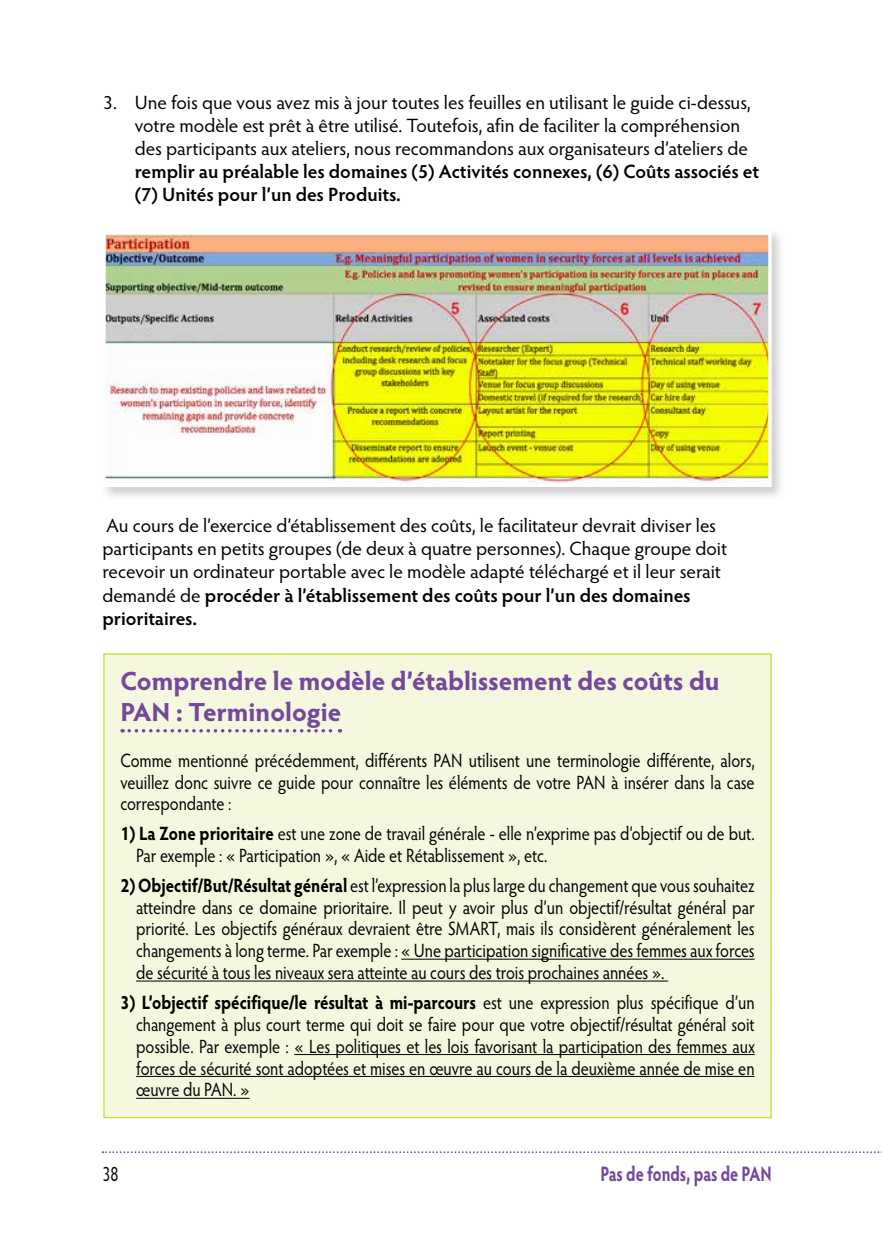
<style>
.page{position:relative;width:882px;height:1260px;background:#fff}
.page>*{position:absolute;margin:0;border:0;box-sizing:border-box;transform-origin:0 0}
.t1{font:700 26.25px/31.5px "Hypatia Sans Pro";color:#74489d}
.t2{font:700 21px "Hypatia Sans Pro";letter-spacing:-.005em;color:#74489d;scale:.75 1}
.t3{font:21px "Hypatia Sans Pro";color:#000;scale:.75 1}
.t4{font:19.25px/21.9px "Hypatia Sans Pro";letter-spacing:-.005em;color:#000;text-align:justify;scale:.85 1}
.t5{font:19.25px/23.1px "Hypatia Sans Pro";letter-spacing:-.005em;color:#000}
.t6{font:600 19.25px/23.1px "Hypatia Sans Pro";color:#000}
.s1{font-weight:600}
.s2{font-weight:700}
</style>
<div class="page">
<svg style="left:102px;top:1151px;width:780px;height:2px"></svg>
<div style="left:99px;top:227px;width:687px;height:274px;background:#000;opacity:.2"></div>
<img style="left:106px;top:235px;width:662px;height:248px">
<div style="left:102px;top:231px;width:670px;height:256px;border:3px solid #fff"></div>
<div style="left:104px;top:654px;width:667px;height:464px;background:#f5f7de"></div>
<svg style="left:129px;top:729px;width:212px;height:4px"></svg>
<hr style="left:401px;top:959px;width:354px;height:1px;background:#000">
<hr style="left:136px;top:981px;width:532px;height:1px;background:#000">
<hr style="left:294px;top:1054px;width:461px;height:1px;background:#000">
<hr style="left:136px;top:1076px;width:619px;height:1px;background:#000">
<hr style="left:136px;top:1098px;width:114px;height:1px;background:#000">
<p class="t5" style="left:135px;top:90px;width:618px;text-indent:-31px">3. Une fois que vous avez mis à jour toutes les feuilles en utilisant le guide ci-dessus, votre modèle est prêt à être utilisé. Toutefois, afin de faciliter la compréhension des participants aux ateliers, nous recommandons aux organisateurs d’ateliers de</p>
<p class="t6" style="left:135px;top:159px;width:626px">remplir au préalable les domaines (5) Activités connexes, (6) Coûts associés et (7) Unités pour l’un des Produits.</p>
<p class="t5" style="left:102px;top:513px;width:626px">Au cours de l’exercice d’établissement des coûts, le facilitateur devrait diviser les participants en petits groupes (de deux à quatre personnes). Chaque groupe doit recevoir un ordinateur portable avec le modèle adapté téléchargé et il leur serait demandé de <span class="s1">procéder à l’établissement des coûts pour l’un des domaines prioritaires.</span></p>
<h1 class="t1" style="left:120px;top:664px;width:601px">Comprendre le modèle d’établissement des coûts du<br>PAN : Terminologie</h1>
<p class="t4" style="left:120px;top:749px;width:748px">Comme mentionné précédemment, différents PAN utilisent une terminologie différente, alors, veuillez donc suivre ce guide pour connaître les éléments de votre PAN à insérer dans la case correspondante :</p>
<p class="t4" style="left:136px;top:822px;width:729px;text-indent:-16px"><span class="s2">1) La Zone prioritaire</span> est une zone de travail générale - elle n’exprime pas d’objectif ou de but.<br>Par exemple : « Participation », « Aide et Rétablissement », etc.</p>
<p class="t4" style="left:136px;top:874px;width:729px;text-indent:-16px"><span class="s2">2) Objectif/But/Résultat général</span> est l’expression la plus large du changement que vous souhaitez atteindre dans ce domaine prioritaire. Il peut y avoir plus d’un objectif/résultat général par priorité. Les objectifs généraux devraient être SMART, mais ils considèrent généralement les changements à long terme. Par exemple : « Une participation significative des femmes aux forces de sécurité à tous les niveaux sera atteinte au cours des trois prochaines années ».</p>
<p class="t4" style="left:136px;top:991px;width:729px;text-indent:-16px"><span class="s2">3) L’objectif spécifique/le résultat à mi-parcours</span> est une expression plus spécifique d’un changement à plus court terme qui doit se faire pour que votre objectif/résultat général soit possible. Par exemple : « Les politiques et les lois favorisant la participation des femmes aux forces de sécurité sont adoptées et mises en œuvre au cours de la deuxième année de mise en œuvre du PAN. »</p>
<p class="t3" style="left:102px;top:1160px;width:23px">38</p>
<p class="t2" style="left:601px;top:1159px;width:230px">Pas de fonds, pas de PAN</p>
</div>
